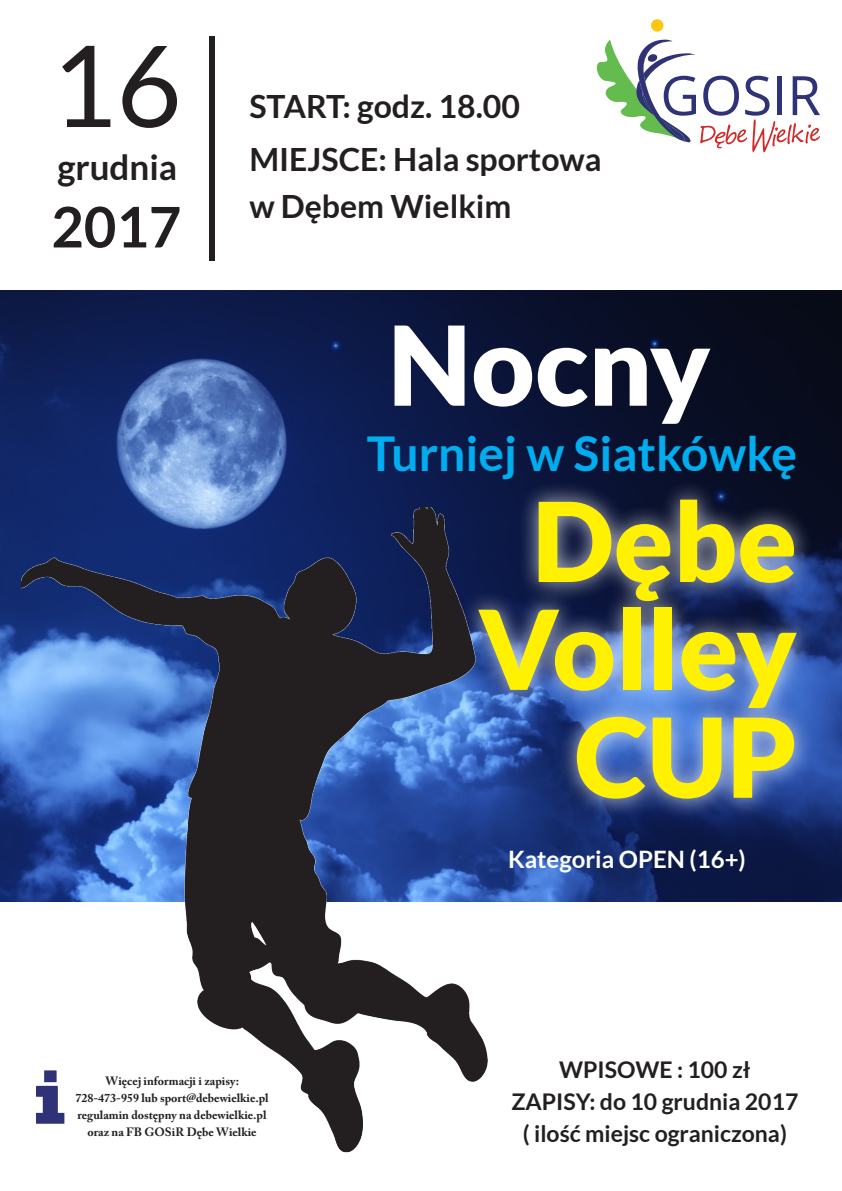
<style>
.page{position:relative;width:842px;height:1191px;background:#fff}
.page>*{position:absolute;margin:0;border:0;box-sizing:border-box;transform-origin:0 0}
.t1{font:113px "Lato";color:#231f20}
.t2{font:900 110px "Lato";color:#fff101}
.t3{font:900 110px "Lato";color:#fff}
.t4{font:700 56px "Lato";color:#231f20}
.t5{font:700 48px "Lato";color:#00aeef}
.t6{font:700 35px "Lato";color:#231f20}
.t7{font:700 32px "Lato";color:#231f20}
.t8{font:700 24px "Lato";color:#fff}
.t9{font:700 23px "Lato";color:#231f20}
.t10{font:700 12px "Adobe Caslon Pro";color:#231f20}
</style>
<div class="page">
<div style="left:209px;top:36px;width:6px;height:225px;background:#231f20"></div>
<div style="left:651px;top:19px;width:12px;height:13px;background:#fec70c;border-radius:50%"></div>
<svg style="left:596px;top:39px;width:224px;height:113px"></svg>
<img style="left:0;top:291px;width:842px;height:610px">
<img style="left:21px;top:507px;width:469px;height:646px">
<div style="left:460px;top:479px;width:355px;height:340px;background:#fff;opacity:.75"></div>
<p class="t1" style="left:51px;top:23px;width:133px">16</p>
<p class="t6" style="left:57px;top:147px;width:121px">grudnia</p>
<p class="t4" style="left:51px;top:195px;width:131px">2017</p>
<p class="t7" style="left:249px;top:88px;width:272px">START: godz. 18.00</p>
<p class="t7" style="left:249px;top:141px;width:354px">MIEJSCE: Hala sportowa</p>
<p class="t7" style="left:249px;top:188px;width:264px">w Dębem Wielkim</p>
<p class="t3" style="left:388px;top:301px;width:324px">Nocny</p>
<p class="t5" style="left:367px;top:426px;width:432px">Turniej w Siatkówkę</p>
<p class="t2" style="left:532px;top:477px;width:267px">Dębe</p>
<p class="t2" style="left:478px;top:585px;width:320px">Volley</p>
<p class="t2" style="left:575px;top:693px;width:224px">CUP</p>
<p class="t8" style="left:508px;top:845px;width:239px">Kategoria OPEN (16+)</p>
<p class="t10" style="left:105px;top:1074px;width:135px">Więcej informacji i zapisy:</p>
<p class="t10" style="left:75px;top:1091px;width:195px">728-473-959 lub sport@debewielkie.pl</p>
<p class="t10" style="left:78px;top:1108px;width:190px">regulamin dostępny na debewielkie.pl</p>
<p class="t10" style="left:87px;top:1125px;width:171px">oraz na FB GOSiR Dębe Wielkie</p>
<p class="t9" style="left:559px;top:1056px;width:193px">WPISOWE : 100 zł</p>
<p class="t9" style="left:511px;top:1088px;width:288px">ZAPISY: do 10 grudnia 2017</p>
<p class="t9" style="left:523px;top:1120px;width:266px">( ilość miejsc ograniczona)</p>
</div>
